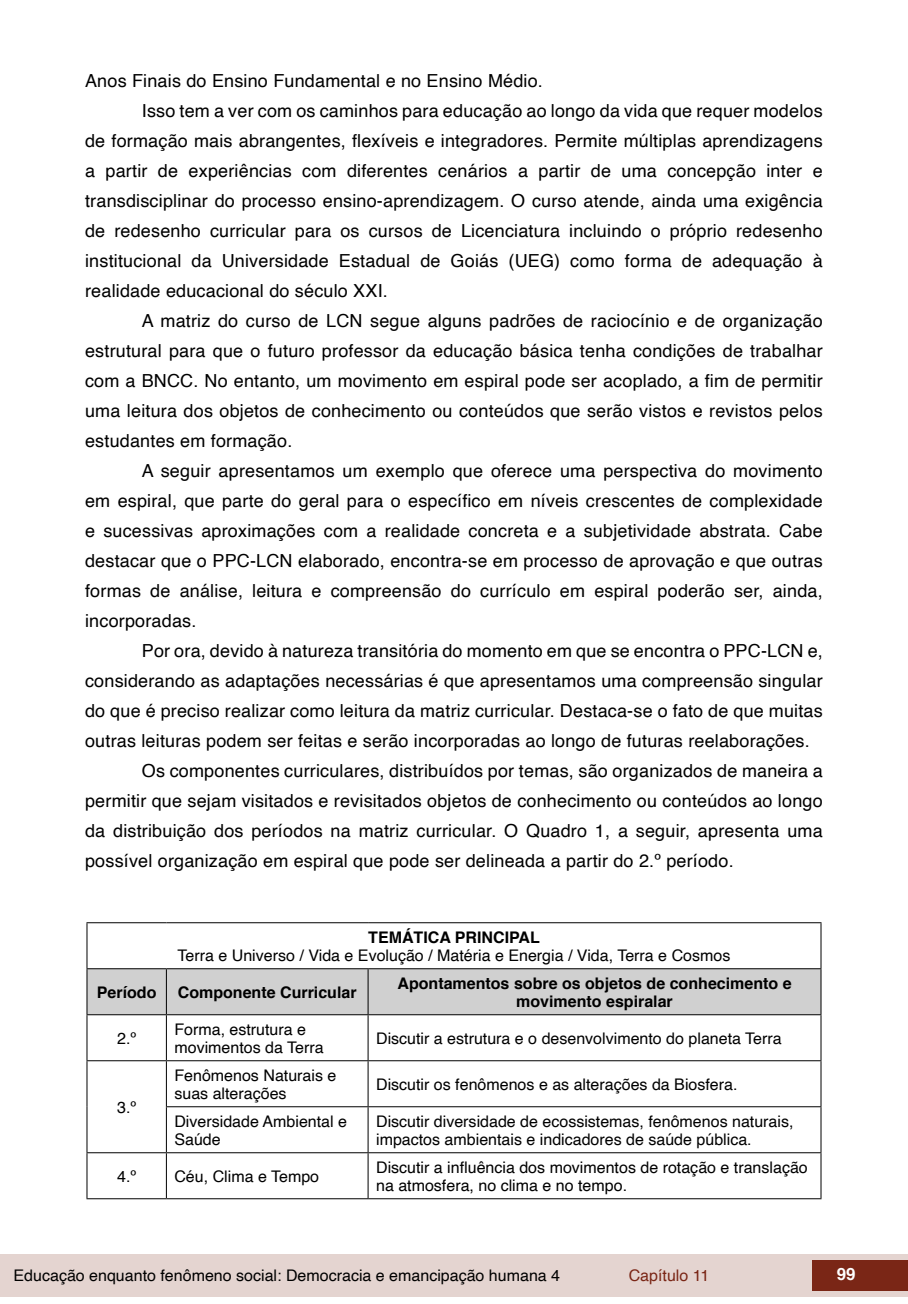
<style>
.page{position:relative;width:908px;height:1304px;background:#fff}
.page>*{position:absolute;margin:0;border:0;box-sizing:border-box;transform-origin:0 0}
.t1{font:18px "Helvetica";letter-spacing:.01em;color:#000}
.t2{font:700 16.8px "Helvetica";color:#fff}
.t3{font:16px/18px "Helvetica";color:#000}
.t4{font:700 16px/18px "Helvetica";color:#000;text-align:center}
.t5{font:16px "Helvetica";color:#7a2616}
</style>
<div class="page">
<div style="left:0;top:1254px;width:906px;height:43px;background:#e4d4d0"></div>
<div style="left:812px;top:1261px;width:95px;height:30px;background:#7a2616"></div>
<div style="left:87px;top:969px;width:733px;height:45px;background:#d0d0d0"></div>
<hr style="left:86px;top:922px;width:80px;height:1px;background:#000">
<hr style="left:86px;top:923px;width:1px;height:45px;background:#000">
<hr style="left:166px;top:922px;width:202px;height:1px;background:#000">
<hr style="left:368px;top:922px;width:453px;height:1px;background:#000">
<hr style="left:820px;top:923px;width:1px;height:45px;background:#000">
<hr style="left:86px;top:968px;width:80px;height:1px;background:#000">
<hr style="left:86px;top:969px;width:1px;height:45px;background:#000">
<hr style="left:166px;top:968px;width:202px;height:1px;background:#000">
<hr style="left:166px;top:969px;width:1px;height:45px;background:#000">
<hr style="left:368px;top:968px;width:453px;height:1px;background:#000">
<hr style="left:367px;top:969px;width:1px;height:45px;background:#000">
<hr style="left:820px;top:969px;width:1px;height:45px;background:#000">
<hr style="left:86px;top:1014px;width:80px;height:1px;background:#000">
<hr style="left:86px;top:1015px;width:1px;height:45px;background:#000">
<hr style="left:166px;top:1014px;width:202px;height:1px;background:#000">
<hr style="left:166px;top:1015px;width:1px;height:45px;background:#000">
<hr style="left:368px;top:1014px;width:453px;height:1px;background:#000">
<hr style="left:367px;top:1015px;width:1px;height:45px;background:#000">
<hr style="left:820px;top:1015px;width:1px;height:45px;background:#000">
<hr style="left:86px;top:1060px;width:80px;height:1px;background:#000">
<hr style="left:86px;top:1061px;width:1px;height:46px;background:#000">
<hr style="left:86px;top:1107px;width:1px;height:45px;background:#000">
<hr style="left:166px;top:1060px;width:202px;height:1px;background:#000">
<hr style="left:166px;top:1061px;width:1px;height:45px;background:#000">
<hr style="left:368px;top:1060px;width:453px;height:1px;background:#000">
<hr style="left:367px;top:1061px;width:1px;height:45px;background:#000">
<hr style="left:820px;top:1061px;width:1px;height:45px;background:#000">
<hr style="left:166px;top:1106px;width:202px;height:1px;background:#000">
<hr style="left:166px;top:1107px;width:1px;height:45px;background:#000">
<hr style="left:368px;top:1106px;width:453px;height:1px;background:#000">
<hr style="left:367px;top:1107px;width:1px;height:45px;background:#000">
<hr style="left:820px;top:1107px;width:1px;height:45px;background:#000">
<hr style="left:86px;top:1152px;width:80px;height:1px;background:#000">
<hr style="left:86px;top:1153px;width:1px;height:45px;background:#000">
<hr style="left:166px;top:1152px;width:202px;height:1px;background:#000">
<hr style="left:166px;top:1153px;width:1px;height:45px;background:#000">
<hr style="left:368px;top:1152px;width:453px;height:1px;background:#000">
<hr style="left:367px;top:1153px;width:1px;height:45px;background:#000">
<hr style="left:820px;top:1153px;width:1px;height:45px;background:#000">
<hr style="left:86px;top:1198px;width:80px;height:1px;background:#000">
<hr style="left:166px;top:1198px;width:202px;height:1px;background:#000">
<hr style="left:368px;top:1198px;width:453px;height:1px;background:#000">
<p class="t1" style="left:85px;top:67px;width:459px">Anos Finais do Ensino Fundamental e no Ensino Médio.</p>
<p class="t1" style="left:142px;top:97px;width:682px">Isso tem a ver com os caminhos para educação ao longo da vida que requer modelos</p>
<p class="t1" style="left:85px;top:127px;width:738px">de formação mais abrangentes, flexíveis e integradores. Permite múltiplas aprendizagens</p>
<p class="t1" style="left:85px;top:157px;width:738px">a partir de experiências com diferentes cenários a partir de uma concepção inter e</p>
<p class="t1" style="left:85px;top:187px;width:738px">transdisciplinar do processo ensino-aprendizagem. O curso atende, ainda uma exigência</p>
<p class="t1" style="left:85px;top:217px;width:738px">de redesenho curricular para os cursos de Licenciatura incluindo o próprio redesenho</p>
<p class="t1" style="left:85px;top:247px;width:738px">institucional da Universidade Estadual de Goiás (UEG) como forma de adequação à</p>
<p class="t1" style="left:85px;top:277px;width:304px">realidade educacional do século XXI.</p>
<p class="t1" style="left:142px;top:307px;width:682px">A matriz do curso de LCN segue alguns padrões de raciocínio e de organização</p>
<p class="t1" style="left:85px;top:337px;width:738px">estrutural para que o futuro professor da educação básica tenha condições de trabalhar</p>
<p class="t1" style="left:85px;top:367px;width:738px">com a BNCC. No entanto, um movimento em espiral pode ser acoplado, a fim de permitir</p>
<p class="t1" style="left:85px;top:397px;width:738px">uma leitura dos objetos de conhecimento ou conteúdos que serão vistos e revistos pelos</p>
<p class="t1" style="left:85px;top:427px;width:209px">estudantes em formação.</p>
<p class="t1" style="left:142px;top:457px;width:682px">A seguir apresentamos um exemplo que oferece uma perspectiva do movimento</p>
<p class="t1" style="left:85px;top:487px;width:738px">em espiral, que parte do geral para o específico em níveis crescentes de complexidade</p>
<p class="t1" style="left:85px;top:517px;width:738px">e sucessivas aproximações com a realidade concreta e a subjetividade abstrata. Cabe</p>
<p class="t1" style="left:85px;top:547px;width:738px">destacar que o PPC-LCN elaborado, encontra-se em processo de aprovação e que outras</p>
<p class="t1" style="left:85px;top:577px;width:738px">formas de análise, leitura e compreensão do currículo em espiral poderão ser, ainda,</p>
<p class="t1" style="left:85px;top:607px;width:113px">incorporadas.</p>
<p class="t1" style="left:142px;top:637px;width:682px">Por ora, devido à natureza transitória do momento em que se encontra o PPC-LCN e,</p>
<p class="t1" style="left:85px;top:667px;width:738px">considerando as adaptações necessárias é que apresentamos uma compreensão singular</p>
<p class="t1" style="left:85px;top:697px;width:738px">do que é preciso realizar como leitura da matriz curricular. Destaca-se o fato de que muitas</p>
<p class="t1" style="left:85px;top:727px;width:725px">outras leituras podem ser feitas e serão incorporadas ao longo de futuras reelaborações.</p>
<p class="t1" style="left:142px;top:757px;width:682px">Os componentes curriculares, distribuídos por temas, são organizados de maneira a</p>
<p class="t1" style="left:85px;top:787px;width:738px">permitir que sejam visitados e revisitados objetos de conhecimento ou conteúdos ao longo</p>
<p class="t1" style="left:85px;top:817px;width:738px">da distribuição dos períodos na matriz curricular. O Quadro 1, a seguir, apresenta uma</p>
<p class="t1" style="left:85px;top:847px;width:649px">possível organização em espiral que pode ser delineada a partir do 2.º período.</p>
<p class="t4" style="left:368px;top:928px;width:173px">TEMÁTICA PRINCIPAL</p>
<p class="t3" style="left:177px;top:947px;width:554px">Terra e Universo / Vida e Evolução / Matéria e Energia / Vida, Terra e Cosmos</p>
<p class="t4" style="left:97px;top:983px;width:61px">Período</p>
<p class="t4" style="left:178px;top:983px;width:180px">Componente Curricular</p>
<p class="t4" style="left:397px;top:974px;width:395px">Apontamentos sobre os objetos de conhecimento e movimento espiralar</p>
<p class="t3" style="left:117px;top:1030px;width:21px">2.º</p>
<p class="t3" style="left:174px;top:1021px;width:151px">Forma, estrutura e movimentos da Terra</p>
<p class="t3" style="left:376px;top:1030px;width:407px">Discutir a estrutura e o desenvolvimento do planeta Terra</p>
<p class="t3" style="left:117px;top:1099px;width:21px">3.º</p>
<p class="t3" style="left:174px;top:1067px;width:163px">Fenômenos Naturais e suas alterações</p>
<p class="t3" style="left:376px;top:1076px;width:363px">Discutir os fenômenos e as alterações da Biosfera.</p>
<p class="t3" style="left:174px;top:1113px;width:174px">Diversidade Ambiental e<br>Saúde</p>
<p class="t3" style="left:376px;top:1113px;width:419px">Discutir diversidade de ecossistemas, fenômenos naturais, impactos ambientais e indicadores de saúde pública.</p>
<p class="t3" style="left:117px;top:1168px;width:21px">4.º</p>
<p class="t3" style="left:174px;top:1168px;width:146px">Céu, Clima e Tempo</p>
<p class="t3" style="left:376px;top:1159px;width:433px">Discutir a influência dos movimentos de rotação e translação na atmosfera, no clima e no tempo.</p>
<p class="t3" style="left:14px;top:1267px;width:548px">Educação enquanto fenômeno social: Democracia e emancipação humana 4</p>
<p class="t5" style="left:628px;top:1263px;width:82px">Capítulo 11</p>
<p class="t2" style="left:836px;top:1261px;width:20px">99</p>
</div>
